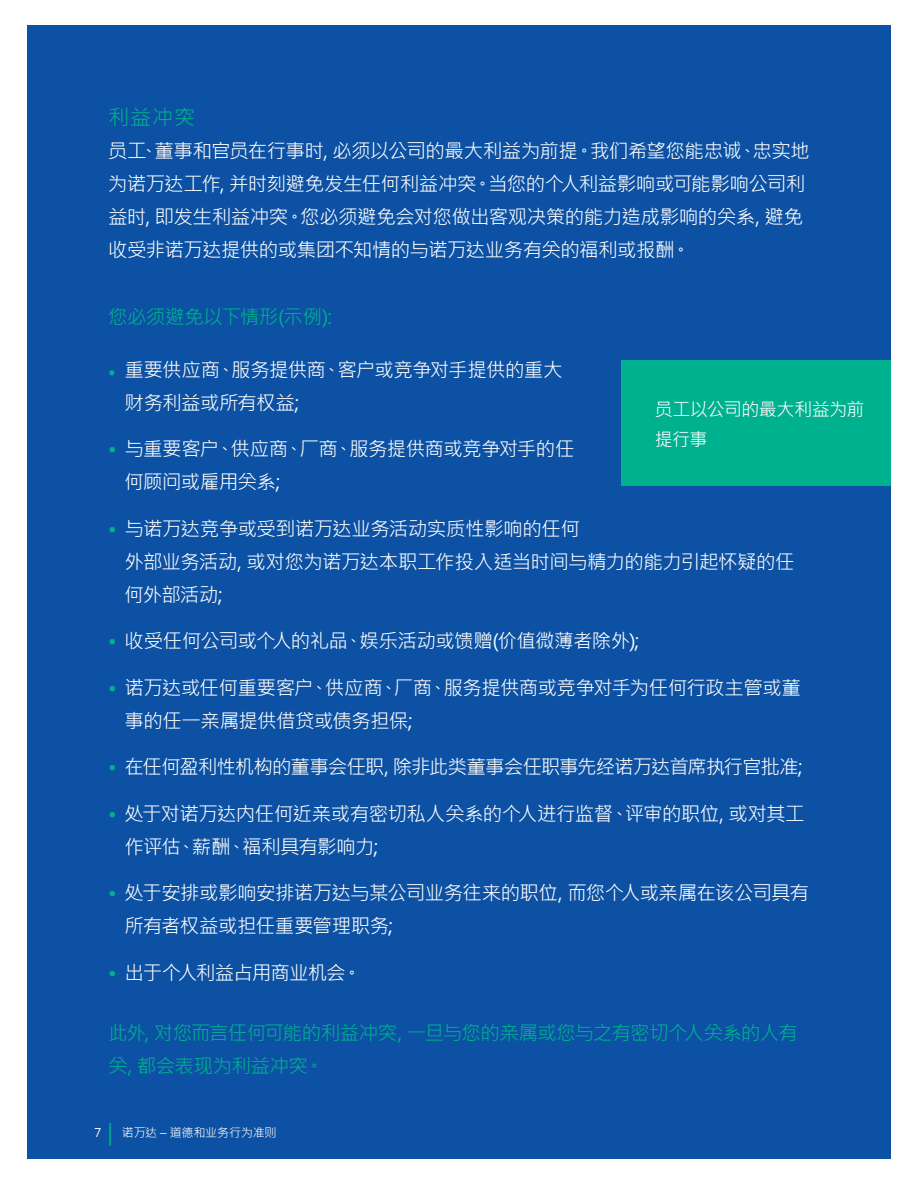
<style>
.page{position:relative;width:918px;height:1188px;background:#fff}
.page>*{position:absolute;margin:0;border:0;box-sizing:border-box;transform-origin:0 0}
.t1{font:21px "Microsoft Jheng Hei";color:#00b18f}
.t2{font:19.5px/33px "Microsoft Jheng Hei";letter-spacing:-.03em;color:#fff}
.t3{font:19.5px "Microsoft Jheng Hei";letter-spacing:-.05em;color:#fff}
.t4{font:19.5px/33px "Microsoft Jheng Hei";letter-spacing:-.035em;color:#00b18f}
.t5{font:19.5px "Microsoft Jheng Hei";letter-spacing:-.015em;color:#00b18f}
.t6{font:18px/30px "Microsoft Jheng Hei";letter-spacing:-.025em;color:#fff}
.t7{font:12px "Microsoft Jheng Hei";letter-spacing:-.01em;color:#fff}
.s1{font-family:"Minion Pro";color:#00b18f}
.s2{color:#00b18f}
.s3{font-size:21px;color:#00b18f}
</style>
<div class="page">
<div style="left:27px;top:26px;width:864px;height:1134px;background:#0c51a3"></div>
<div style="left:621px;top:361px;width:270px;height:125px;background:#00b18f"></div>
<p class="t1" style="left:108px;top:104px;width:89px">利益冲突</p>
<p class="t2" style="left:108px;top:134px;width:703px">员工、董事和官员在行事时, 必须以公司的最大利益为前提。我们希望您能忠诚、忠实地为诺万达工作, 并时刻避免发生任何利益冲突。当您的个人利益影响或可能影响公司利益时, 即发生利益冲突。您必须避免会对您做出客观决策的能力造成影响的关系, 避免收受非诺万达提供的或集团不知情的与诺万达业务有关的福利或报酬。</p>
<p class="t5" style="left:108px;top:304px;width:226px">您必须避免以下情形(示例):</p>
<p class="t2" style="left:124px;top:353px;width:440px;text-indent:-16px"><span class="s1">•</span> 重要供应商、服务提供商、客户或竞争对手提供的重大财务利益或所有权益;</p>
<p class="t2" style="left:124px;top:433px;width:452px;text-indent:-16px"><span class="s2">•</span> 与重要客户、供应商、厂商、服务提供商或竞争对手的任何顾问或雇用关系;</p>
<p class="t2" style="left:124px;top:512px;width:672px;text-indent:-16px"><span class="s2">•</span> 与诺万达竞争或受到诺万达业务活动实质性影响的任何<br>外部业务活动, 或对您为诺万达本职工作投入适当时间与精力的能力引起怀疑的任何外部活动;</p>
<p class="t2" style="left:108px;top:625px;width:533px"><span class="s2">•</span> 收受任何公司或个人的礼品、娱乐活动或馈赠(价值微薄者除外);</p>
<p class="t2" style="left:124px;top:671px;width:678px;text-indent:-16px"><span class="s2">•</span> 诺万达或任何重要客户、供应商、厂商、服务提供商或竞争对手为任何行政主管或董事的任一亲属提供借贷或债务担保;</p>
<p class="t3" style="left:108px;top:755px;width:696px"><span class="s2">•</span> 在任何盈利性机构的董事会任职, 除非此类董事会任职事先经诺万达首席执行官批准;</p>
<p class="t2" style="left:124px;top:797px;width:682px;text-indent:-16px"><span class="s2">•</span> 处于对诺万达内任何近亲或有密切私人关系的个人进行监督、评审的职位, 或对其工作评估、薪酬、福利具有影响力;</p>
<p class="t2" style="left:124px;top:877px;width:686px;text-indent:-16px"><span class="s2">•</span> 处于安排或影响安排诺万达与某公司业务往来的职位, 而您个人或亲属在该公司具有所有者权益或担任重要管理职务;</p>
<p class="t3" style="left:108px;top:960px;width:255px"><span class="s2">•</span> 出于个人利益占用商业机会。</p>
<p class="t6" style="left:655px;top:394px;width:211px">员工以公司的最大利益为前提行事</p>
<p class="t4" style="left:108px;top:1016px;width:691px">此外, 对您而言任何可能的利益冲突, 一旦与您的亲属或您与之有密切个人关系的人有关, 都会表现为利益冲突。</p>
<p class="t7" style="left:94px;top:1125px;width:184px">7 <span class="s3">|</span> 诺万达 – 道德和业务行为准则</p>
</div>
